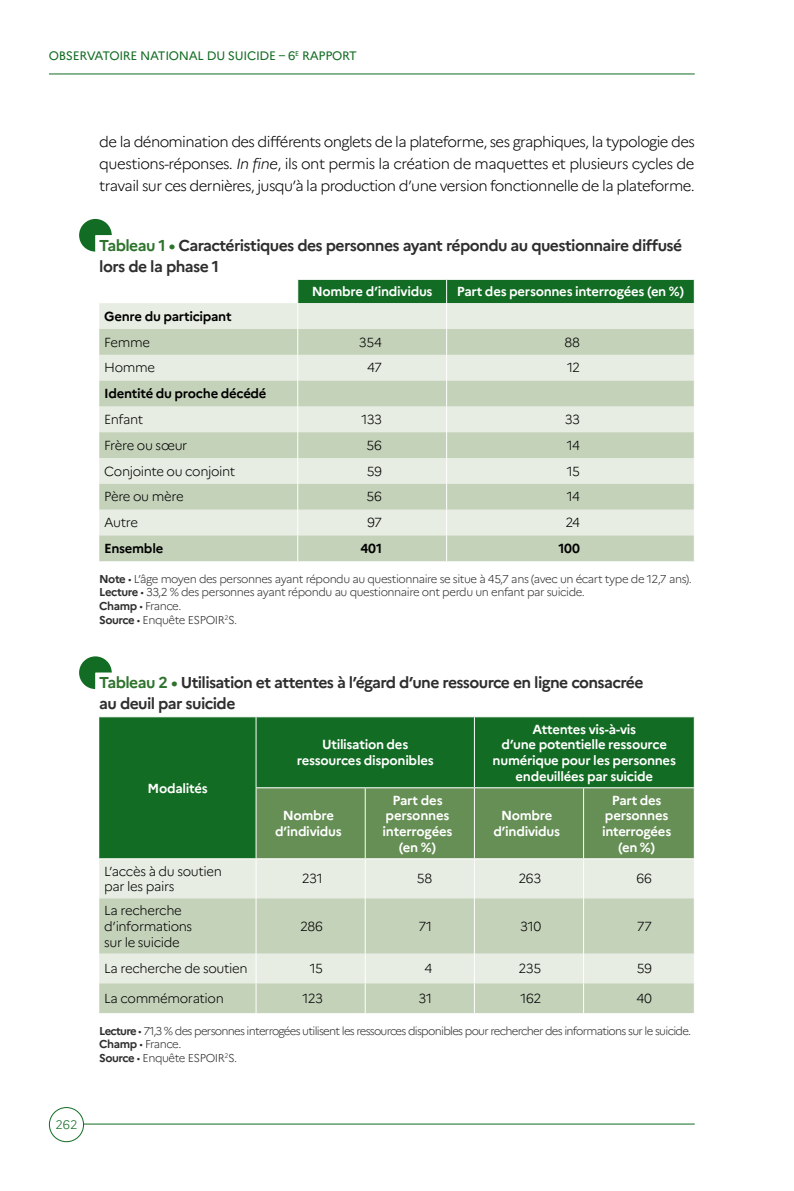
<style>
.page{position:relative;width:794px;height:1191px;background:#fff}
.page>*{position:absolute;margin:0;border:0;box-sizing:border-box;transform-origin:0 0}
.t1{font:300 17.5px "Marianne";color:#126c23}
.tab_titre{font:700 15.75px/21px "Marianne";letter-spacing:-.04em;color:#2e2f2d}
.txt_normal{font:300 14.88px/21.9px "Marianne";letter-spacing:-.04em;color:#000;text-align:justify}
.tab_tétière{font:700 13.12px/15.8px "Marianne";letter-spacing:-.025em;color:#fff;text-align:center}
.tab_entrées_gauches{font:300 13.12px/15.8px "Marianne";letter-spacing:-.03em;color:#000}
.tab_txt_cellule{font:300 13.12px "Marianne";letter-spacing:-.025em;color:#000}
.tab_entrées_gauche_gras{font:700 13.12px "Marianne";letter-spacing:-.025em;color:#000}
.tab_txt_cellule-2{font:700 13.12px "Marianne";letter-spacing:-.01em;color:#000}
.t2{font:12.25px "Marianne";letter-spacing:-.025em;color:#126c23}
.t3{font:300 12.25px "Marianne";color:#126c23}
.tab_source_note{font:300 11.38px "Marianne";letter-spacing:-.04em;color:#2e2f2d}
.tab_source_note___nogrep{font:300 11.38px "Marianne";letter-spacing:-.065em;color:#2e2f2d}
.tab_source_note___nogrep-2{font:300 11.38px "Marianne";letter-spacing:-.04em;color:#2e2f2d}
.s1{font-style:italic}
.s2{color:#2e732c}
.s3{font-weight:700}
</style>
<div class="page">
<hr style="left:71px;top:1123px;width:623px;height:1px;background:#126c23">
<hr style="left:49px;top:74px;width:645px;height:1px;background:#126c23">
<div style="left:49px;top:1107px;width:35px;height:34px;background:#fff;border-radius:50%"></div>
<div style="left:49px;top:1107px;width:35px;height:35px;border:1px solid #126c23;border-radius:50%"></div>
<svg style="left:79px;top:219px;width:33px;height:33px"></svg>
<div style="left:99px;top:303px;width:198px;height:26px;background:#e7ede2"></div>
<svg style="left:99px;top:329px;width:198px;height:232px;background:#d4decc"></svg>
<svg style="left:297px;top:279px;width:398px;height:282px;background:#c6d6c0"></svg>
<hr style="left:446px;top:279px;width:248px;height:1px;background:#fff">
<svg style="left:79px;top:656px;width:33px;height:33px"></svg>
<div style="left:99px;top:717px;width:595px;height:141px;background:#126c23"></div>
<div style="left:257px;top:788px;width:437px;height:70px;background:#658f54"></div>
<div style="left:99px;top:859px;width:595px;height:39px;background:#e7ede2"></div>
<svg style="left:99px;top:898px;width:595px;height:115px;background:#ced9c4"></svg>
<hr style="left:365px;top:788px;width:1px;height:70px;background:#fff">
<hr style="left:474px;top:788px;width:1px;height:70px;background:#fff">
<hr style="left:583px;top:788px;width:1px;height:70px;background:#fff">
<hr style="left:256px;top:859px;width:1px;height:39px;background:#fff">
<hr style="left:365px;top:859px;width:1px;height:39px;background:#fff">
<hr style="left:474px;top:859px;width:1px;height:39px;background:#fff">
<hr style="left:583px;top:859px;width:1px;height:39px;background:#fff">
<hr style="left:256px;top:953px;width:1px;height:30px;background:#fff">
<hr style="left:365px;top:953px;width:1px;height:30px;background:#fff">
<hr style="left:474px;top:953px;width:1px;height:30px;background:#fff">
<hr style="left:583px;top:953px;width:1px;height:30px;background:#fff">
<hr style="left:256px;top:898px;width:1px;height:55px;background:#fff">
<hr style="left:365px;top:898px;width:1px;height:55px;background:#fff">
<hr style="left:474px;top:898px;width:1px;height:55px;background:#fff">
<hr style="left:583px;top:898px;width:1px;height:55px;background:#fff">
<hr style="left:256px;top:983px;width:1px;height:30px;background:#fff">
<hr style="left:365px;top:983px;width:1px;height:30px;background:#fff">
<hr style="left:474px;top:983px;width:1px;height:30px;background:#fff">
<hr style="left:583px;top:983px;width:1px;height:30px;background:#fff">
<hr style="left:256px;top:788px;width:1px;height:70px;background:#fff">
<hr style="left:256px;top:717px;width:1px;height:70px;background:#fff">
<hr style="left:256px;top:787px;width:109px;height:1px;background:#fff">
<hr style="left:365px;top:787px;width:109px;height:1px;background:#fff">
<hr style="left:474px;top:717px;width:1px;height:70px;background:#fff">
<hr style="left:474px;top:787px;width:109px;height:1px;background:#fff">
<hr style="left:583px;top:787px;width:111px;height:1px;background:#fff">
<p class="t2" style="left:49px;top:48px;width:309px">OBSERVATOIRE NATIONAL DU SUICIDE – 6<sup>E</sup> RAPPORT</p>
<p class="txt_normal" style="left:99px;top:131px;width:597px">de la dénomination des différents onglets de la plateforme, ses graphiques, la typologie des questions-réponses. <span class="s1">In fine</span>, ils ont permis la création de maquettes et plusieurs cycles de travail sur ces dernières, jusqu’à la production d’une version fonctionnelle de la plateforme.</p>
<p class="tab_titre" style="left:99px;top:235px;width:584px"><span class="s2">Tableau 1 •</span> Caractéristiques des personnes ayant répondu au questionnaire diffusé lors de la phase 1</p>
<p class="tab_tétière" style="left:312px;top:284px;width:122px">Nombre d’individus</p>
<p class="tab_tétière" style="left:457px;top:284px;width:229px">Part des personnes interrogées (en %)</p>
<p class="tab_entrées_gauche_gras" style="left:104px;top:308px;width:129px">Genre du participant</p>
<p class="tab_entrées_gauches" style="left:104px;top:334px;width:47px">Femme</p>
<p class="tab_txt_cellule" style="left:359px;top:334px;width:25px">354</p>
<p class="tab_txt_cellule" style="left:564px;top:334px;width:17px">88</p>
<p class="tab_entrées_gauches" style="left:104px;top:360px;width:52px">Homme</p>
<p class="tab_txt_cellule" style="left:367px;top:360px;width:16px">47</p>
<p class="tab_txt_cellule" style="left:567px;top:360px;width:15px">12</p>
<p class="tab_entrées_gauche_gras" style="left:104px;top:385px;width:164px">Identité du proche décédé</p>
<p class="tab_entrées_gauches" style="left:104px;top:411px;width:41px">Enfant</p>
<p class="tab_txt_cellule" style="left:361px;top:411px;width:22px">133</p>
<p class="tab_txt_cellule" style="left:565px;top:411px;width:17px">33</p>
<p class="tab_entrées_gauches" style="left:104px;top:437px;width:85px">Frère ou sœur</p>
<p class="tab_txt_cellule" style="left:367px;top:437px;width:17px">56</p>
<p class="tab_txt_cellule" style="left:567px;top:437px;width:15px">14</p>
<p class="tab_entrées_gauches" style="left:104px;top:463px;width:132px">Conjointe ou conjoint</p>
<p class="tab_txt_cellule" style="left:367px;top:463px;width:17px">59</p>
<p class="tab_txt_cellule" style="left:567px;top:463px;width:15px">15</p>
<p class="tab_entrées_gauches" style="left:104px;top:489px;width:81px">Père ou mère</p>
<p class="tab_txt_cellule" style="left:367px;top:489px;width:17px">56</p>
<p class="tab_txt_cellule" style="left:567px;top:489px;width:15px">14</p>
<p class="tab_entrées_gauches" style="left:104px;top:514px;width:35px">Autre</p>
<p class="tab_txt_cellule" style="left:367px;top:514px;width:17px">97</p>
<p class="tab_txt_cellule" style="left:565px;top:514px;width:16px">24</p>
<p class="tab_entrées_gauche_gras" style="left:104px;top:540px;width:61px">Ensemble</p>
<p class="tab_txt_cellule-2" style="left:360px;top:540px;width:23px">401</p>
<p class="tab_txt_cellule-2" style="left:558px;top:540px;width:23px">100</p>
<p class="tab_source_note" style="left:99px;top:572px;width:594px"><span class="s3">Note</span> • L’âge moyen des personnes ayant répondu au questionnaire se situe à 45,7 ans (avec un écart type de 12,7 ans).</p>
<p class="tab_source_note" style="left:99px;top:585px;width:487px"><span class="s3">Lecture</span> • 33,2 % des personnes ayant répondu au questionnaire ont perdu un enfant par suicide.</p>
<p class="tab_source_note" style="left:99px;top:599px;width:84px"><span class="s3">Champ</span> • France.</p>
<p class="tab_source_note___nogrep-2" style="left:99px;top:613px;width:139px"><span class="s3">Source</span> • Enquête ESPOIR<sup>2</sup>S.</p>
<p class="tab_titre" style="left:99px;top:672px;width:546px"><span class="s2">Tableau 2 •</span> Utilisation et attentes à l’égard d’une ressource en ligne consacrée au deuil par suicide</p>
<p class="tab_tétière" style="left:148px;top:780px;width:62px">Modalités</p>
<p class="tab_tétière" style="left:297px;top:737px;width:139px">Utilisation des ressources disponibles</p>
<p class="tab_tétière" style="left:275px;top:807px;width:68px">Nombre d’individus</p>
<p class="tab_tétière" style="left:382px;top:792px;width:71px">Part des personnes interrogées (en %)</p>
<p class="tab_tétière" style="left:492px;top:721px;width:185px">Attentes vis-à-vis<br>d’une potentielle ressource numérique pour les personnes endeuillées par suicide</p>
<p class="tab_tétière" style="left:493px;top:807px;width:68px">Nombre d’individus</p>
<p class="tab_tétière" style="left:602px;top:792px;width:71px">Part des personnes interrogées (en %)</p>
<p class="tab_entrées_gauches" style="left:104px;top:863px;width:119px">L’accès à du soutien par les pairs</p>
<p class="tab_txt_cellule" style="left:302px;top:870px;width:23px">231</p>
<p class="tab_txt_cellule" style="left:417px;top:870px;width:17px">58</p>
<p class="tab_txt_cellule" style="left:518px;top:870px;width:24px">263</p>
<p class="tab_txt_cellule" style="left:636px;top:870px;width:17px">66</p>
<p class="tab_entrées_gauches" style="left:104px;top:902px;width:90px">La recherche d’informations sur le suicide</p>
<p class="tab_txt_cellule" style="left:300px;top:918px;width:24px">286</p>
<p class="tab_txt_cellule" style="left:418px;top:918px;width:15px">71</p>
<p class="tab_txt_cellule" style="left:520px;top:918px;width:23px">310</p>
<p class="tab_txt_cellule" style="left:636px;top:918px;width:17px">77</p>
<h1 class="t1" style="left:54px;top:1114px;width:27px">262</h1>
<p class="t3" style="left:56px;top:1117px;width:23px">262</p>
<p class="tab_entrées_gauches" style="left:104px;top:960px;width:145px">La recherche de soutien</p>
<p class="tab_txt_cellule" style="left:310px;top:960px;width:15px">15</p>
<p class="tab_txt_cellule" style="left:424px;top:960px;width:9px">4</p>
<p class="tab_txt_cellule" style="left:518px;top:960px;width:24px">235</p>
<p class="tab_txt_cellule" style="left:636px;top:960px;width:17px">59</p>
<p class="tab_entrées_gauches" style="left:104px;top:990px;width:121px">La commémoration</p>
<p class="tab_txt_cellule" style="left:302px;top:990px;width:22px">123</p>
<p class="tab_txt_cellule" style="left:418px;top:990px;width:15px">31</p>
<p class="tab_txt_cellule" style="left:520px;top:990px;width:23px">162</p>
<p class="tab_txt_cellule" style="left:636px;top:990px;width:17px">40</p>
<p class="tab_source_note___nogrep" style="left:99px;top:1023px;width:593px"><span class="s3">Lecture</span> • 71,3 % des personnes interrogées utilisent les ressources disponibles pour rechercher des informations sur le suicide.</p>
<p class="tab_source_note___nogrep" style="left:99px;top:1037px;width:84px"><span class="s3">Champ</span> • France.</p>
<p class="tab_source_note___nogrep-2" style="left:99px;top:1051px;width:139px"><span class="s3">Source</span> • Enquête ESPOIR<sup>2</sup>S.</p>
</div>
